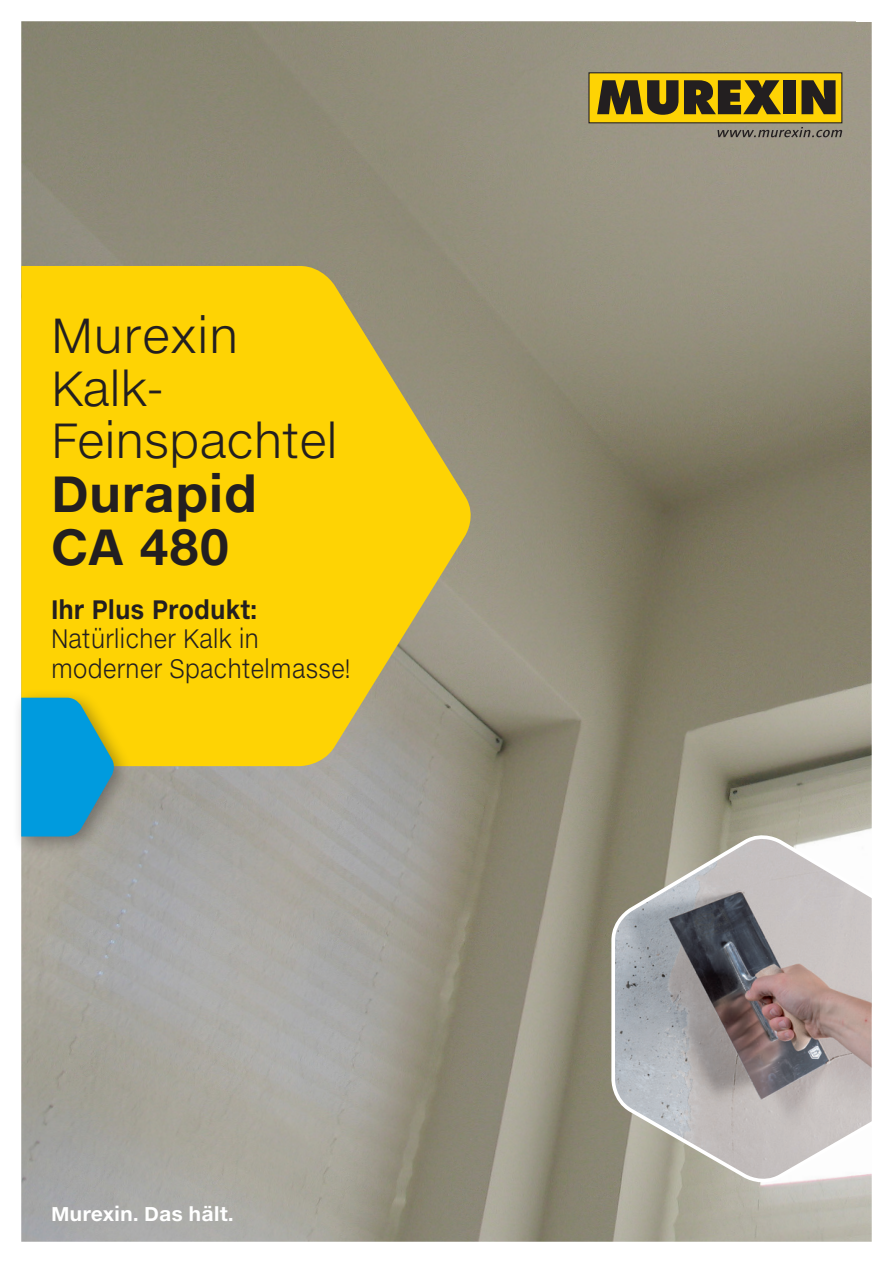
<style>
.page{position:relative;width:893px;height:1263px;background:#fff}
.page>*{position:absolute;margin:0;border:0;box-sizing:border-box;transform-origin:0 0}
.t1{font:700 49.65px "Helvetica Neuee Text Std";color:#231f20}
.t2{font:300 48.15px "Helvetica Neuee Text Std";letter-spacing:-.02em;color:#231f20}
.t3{font:300 48.15px "Helvetica Neuee Text Std";color:#231f20}
._04_Lauftext{font:300 26.1px "Helvetica Neuee Text Std";letter-spacing:-.01em;color:#231f20;scale:.9 1}
.t4{font:700 26.1px "Helvetica Neuee Text Std";color:#231f20;scale:.9 1}
.t5{font:700 19.5px "Helvetica Neuee Text Std";color:#fff}
</style>
<div class="page">
<img style="left:21px;top:21px;width:851px;height:1221px">
<svg style="left:21px;top:266px;width:456px;height:500px;background:#ecc71a"></svg>
<div style="left:12px;top:689px;width:121px;height:167px;background:#231f20;opacity:.4"></div>
<svg style="left:21px;top:698px;width:95px;height:138px;background:#289ebe"></svg>
<div style="left:589px;top:73px;width:253px;height:50px;background:#fed304"></div>
<div style="left:588px;top:72px;width:254px;height:51px;border:1px solid #231f20"></div>
<svg style="left:597px;top:80px;width:81px;height:35px"></svg>
<svg style="left:684px;top:80px;width:97px;height:34px"></svg>
<div style="left:784px;top:80px;width:12px;height:34px;background:#231f20"></div>
<svg style="left:801px;top:80px;width:35px;height:34px"></svg>
<svg style="left:717px;top:127px;width:125px;height:10px"></svg>
<svg style="left:610px;top:831px;width:262px;height:355px;background:#aca7a5"></svg>
<p class="t3" style="left:51px;top:305px;width:189px">Murexin</p>
<p class="t2" style="left:51px;top:358px;width:114px">Kalk-</p>
<p class="t2" style="left:51px;top:410px;width:289px">Feinspachtel</p>
<p class="t1" style="left:51px;top:462px;width:208px">Durapid</p>
<p class="t1" style="left:51px;top:516px;width:180px">CA 480</p>
<p class="t4" style="left:51px;top:593px;width:230px">Ihr Plus Produkt:</p>
<p class="_04_Lauftext" style="left:51px;top:621px;width:233px">Natürlicher Kalk in</p>
<p class="_04_Lauftext" style="left:51px;top:652px;width:334px">moderner Spachtelmasse!</p>
<p class="t5" style="left:51px;top:1201px;width:184px">Murexin. Das hält.</p>
</div>
